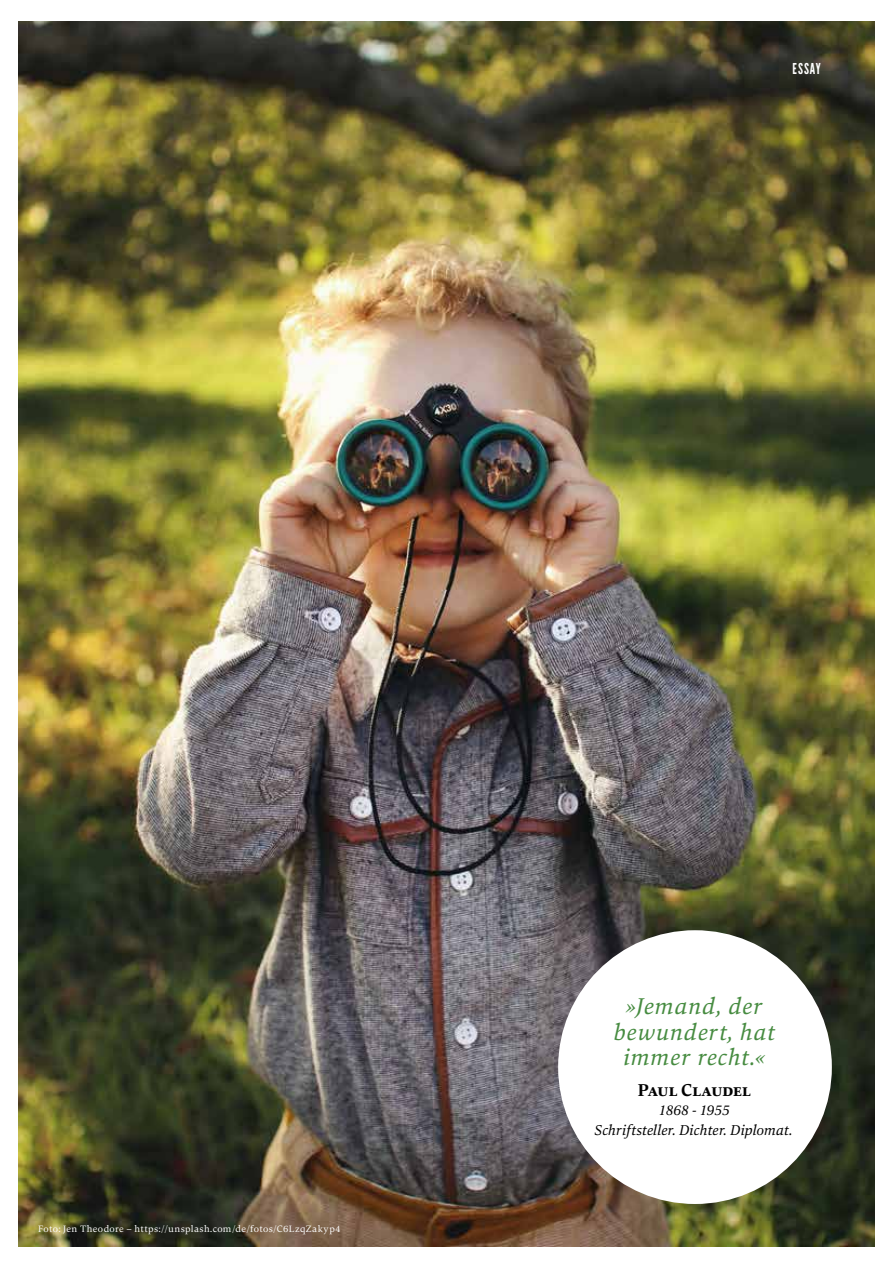
<style>
.page{position:relative;width:893px;height:1263px;background:#fff}
.page>*{position:absolute;margin:0;border:0;box-sizing:border-box;transform-origin:0 0}
.t1{font:italic 24px/25.5px "Carat";letter-spacing:.03em;color:#468b40;text-align:center;scale:.96 1}
.t2{font:700 18px "Carat";letter-spacing:-.01em;color:#000;scale:.96 1}
.t3{font:italic 15px/19.5px "Carat";letter-spacing:-.005em;color:#000;text-align:center;scale:.96 1}
.t4{font:15px "League Gothic";color:#fff;scale:.96 1}
.t5{font:9.75px "Carat";letter-spacing:.04em;color:#fff}
</style>
<div class="page">
<img style="left:19px;top:21px;width:855px;height:1225px">
<div style="left:558px;top:930px;width:274px;height:274px;background:#fff;border-radius:50%"></div>
<h3 class="t4" style="left:793px;top:60px;width:31px">ESSAY</h3>
<p class="t5" style="left:38px;top:1223px;width:304px">Foto: Jen Theodore – https://unsplash.com/de/fotos/C6LzqZakyp4</p>
<h1 class="t1" style="left:614px;top:993px;width:170px">»Jemand, der bewundert, hat immer recht.«</h1>
<h2 class="t2" style="left:638px;top:1077px;width:119px">Paul Claudel</h2>
<h3 class="t3" style="left:595px;top:1100px;width:208px">1868 - 1955<br>Schriftsteller. Dichter. Diplomat.</h3>
</div>
